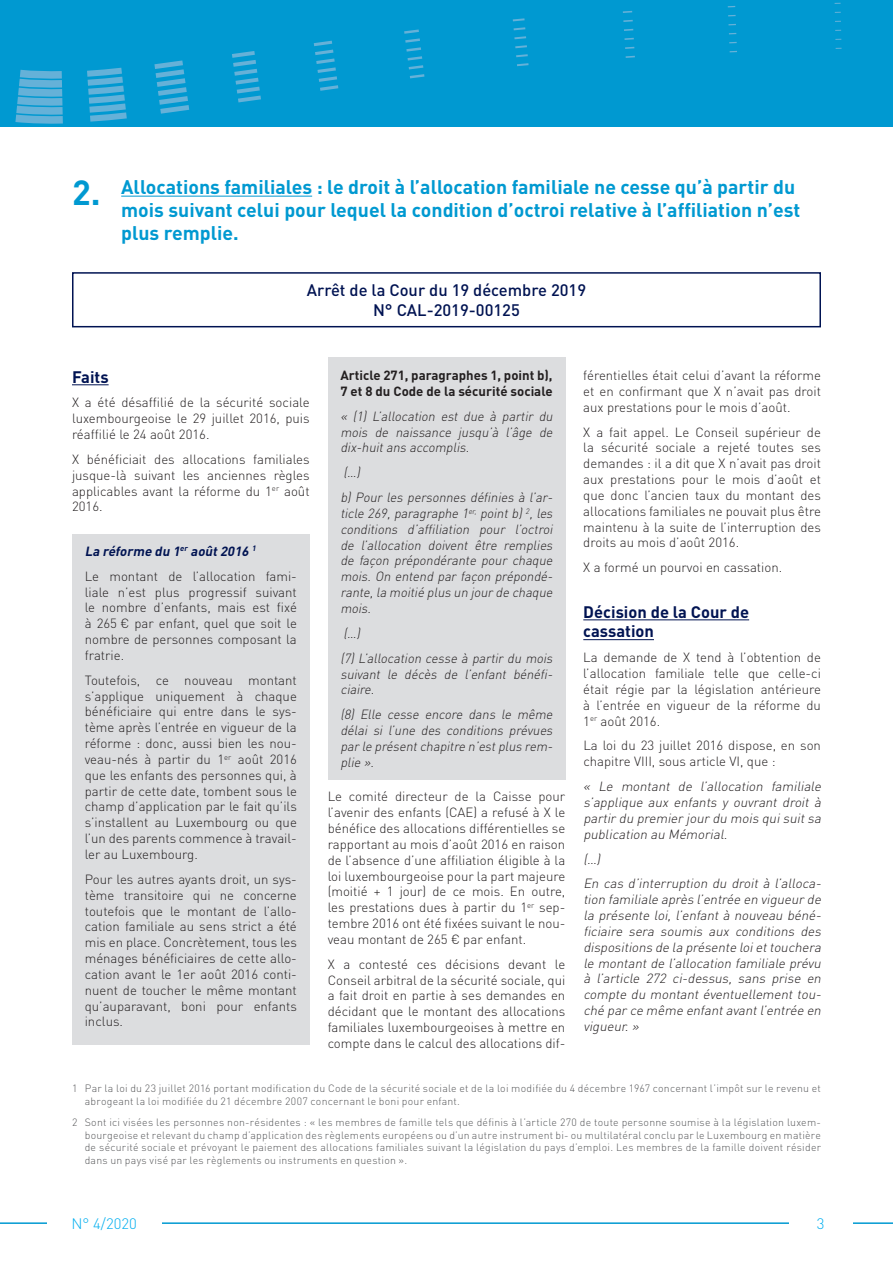
<style>
.page{position:relative;width:893px;height:1263px;background:#fff}
.page>*{position:absolute;margin:0;border:0;box-sizing:border-box;transform-origin:0 0}
.titre{font:700 34.5px "DIN Pro";color:#0099d1}
.Titre_1{font:700 19.5px/23.4px "DIN Pro";color:#0099d1}
.Arrêt{font:500 16.5px/19.8px "DIN Pro";color:#001352;text-align:center}
.Soustitre_1{font:700 16.5px/19.8px "DIN Pro";color:#001352}
.t1{font:300 15px "DIN Pro";color:#00aeef}
.texte_courant{font:300 13.2px/15.9px "DIN Pro";color:#231f20;text-align:justify}
.texte_encadré__retra{font:300 13.2px/15.9px "DIN Pro";color:#231f20;text-align:justify}
.text_encadré_italiqu{font:italic 300 13.2px/15.9px "DIN Pro";color:#231f20;text-align:justify;scale:.96 1}
.texte_courant-2{font:italic 300 13.2px/15.9px "DIN Pro";color:#231f20;text-align:justify}
.texte_encadré_medium{font:700 13.2px/15.9px "DIN Pro";color:#231f20}
.Soustitre_3_italique{font:italic 700 13.2px "DIN Pro";color:#001352}
.footnote{font:300 10.5px/12.6px "DIN Pro";letter-spacing:.02em;color:#57585a}
</style>
<div class="page">
<div style="left:0;top:0;width:893px;height:126px;background:#0099d1"></div>
<svg style="left:513px;top:18px;width:12px;height:3px"></svg>
<svg style="left:623px;top:11px;width:9px;height:2px"></svg>
<svg style="left:514px;top:27px;width:11px;height:3px"></svg>
<svg style="left:623px;top:20px;width:10px;height:2px"></svg>
<svg style="left:514px;top:36px;width:12px;height:3px"></svg>
<svg style="left:624px;top:29px;width:9px;height:2px"></svg>
<svg style="left:515px;top:45px;width:12px;height:3px"></svg>
<svg style="left:624px;top:38px;width:10px;height:2px"></svg>
<svg style="left:516px;top:54px;width:12px;height:3px"></svg>
<svg style="left:625px;top:47px;width:9px;height:2px"></svg>
<svg style="left:15px;top:70px;width:48px;height:54px"></svg>
<svg style="left:87px;top:68px;width:40px;height:54px"></svg>
<svg style="left:154px;top:60px;width:35px;height:54px"></svg>
<svg style="left:232px;top:51px;width:29px;height:51px"></svg>
<svg style="left:314px;top:41px;width:24px;height:50px"></svg>
<svg style="left:404px;top:29px;width:20px;height:49px"></svg>
<svg style="left:517px;top:63px;width:12px;height:3px"></svg>
<svg style="left:626px;top:56px;width:9px;height:2px"></svg>
<hr style="left:0;top:1222px;width:893px;height:2px;background:#0099d1">
<div style="left:789px;top:1217px;width:64px;height:46px;background:#fff"></div>
<div style="left:47px;top:1217px;width:115px;height:46px;background:#fff"></div>
<div style="left:72px;top:534px;width:238px;height:510px;background:#dcdddf"></div>
<div style="left:328px;top:357px;width:237px;height:423px;background:#dcdddf"></div>
<hr style="left:72px;top:384px;width:37px;height:1px;background:#001352">
<hr style="left:583px;top:619px;width:166px;height:1px;background:#001352">
<hr style="left:583px;top:639px;width:71px;height:1px;background:#001352">
<hr style="left:121px;top:196px;width:191px;height:1px;background:#0099d1">
<div style="left:72px;top:272px;width:749px;height:55px;border:2px solid #001352"></div>
<p class="titre" style="left:72px;top:169px;width:30px">2.</p>
<p class="Titre_1" style="left:121px;top:174px;width:681px">Allocations familiales : le droit à l’allocation familiale ne cesse qu’à partir du mois suivant celui pour lequel la condition d’octroi relative à l’affiliation n’est plus remplie.</p>
<p class="Arrêt" style="left:307px;top:280px;width:281px">Arrêt de la Cour du 19 décembre 2019<br>N° CAL-2019-00125</p>
<p class="Soustitre_1" style="left:72px;top:366px;width:38px">Faits</p>
<p class="texte_courant" style="left:72px;top:394px;width:239px">X a été désaffilié de la sécurité sociale luxembourgeoise le 29 juillet 2016, puis réaffilié le 24 août 2016.</p>
<p class="texte_courant" style="left:72px;top:451px;width:239px">X bénéficiait des allocations familiales jusque-là suivant les anciennes règles applicables avant la réforme du 1<sup>er</sup> août 2016.</p>
<p class="Soustitre_3_italique" style="left:85px;top:542px;width:174px">La réforme du 1<sup>er</sup> août2016 <sup>1</sup></p>
<p class="texte_encadré__retra" style="left:85px;top:567px;width:214px">Le montant de l’allocation fami&shy;liale n’est plus progressif suivant le nombre d’enfants, mais est fixé à 265 € par enfant, quel que soit le nombre de personnes composant la fratrie.</p>
<p class="texte_encadré__retra" style="left:85px;top:671px;width:214px">Toutefois, ce nouveau montant s’applique uniquement à chaque bénéficiaire qui entre dans le sys&shy;tème après l’entrée en vigueur de la réforme : donc, aussi bien les nou&shy;veau-nés à partir du 1<sup>er</sup> août 2016 que les enfants des personnes qui, à partir de cette date, tombent sous le champ d’application par le fait qu’ils s’installent au Luxembourg ou que l’un des parents commence à travail&shy;ler au Luxembourg.</p>
<p class="texte_encadré__retra" style="left:85px;top:870px;width:214px">Pour les autres ayants droit, un sys&shy;tème transitoire qui ne concerne toutefois que le montant de l’allo&shy;cation familiale au sens strict a été mis en place. Concrètement, tous les ménages bénéficiaires de cette allo&shy;cation avant le 1er août 2016 conti&shy;nuent de toucher le même montant qu’auparavant, boni pour enfants inclus.</p>
<p class="texte_encadré_medium" style="left:340px;top:367px;width:214px">Article 271, paragraphes 1, point b),<br>7 et 8 du Code de la sécurité sociale</p>
<p class="text_encadré_italiqu" style="left:340px;top:407px;width:226px">« (1) L’allocation est due à partir du mois de naissance jusqu’à l’âge de dix-huitans accomplis.</p>
<p class="text_encadré_italiqu" style="left:344px;top:464px;width:22px">(…)</p>
<p class="text_encadré_italiqu" style="left:340px;top:489px;width:226px">b) Pour les personnes définies à l’ar&shy;ticle 269,paragraphe 1<sup>er,</sup> pointb) <sup>2</sup>,les conditions d’affiliation pour l’octroi de l’allocation doivent être remplies de façon prépondérante pour chaque mois. On entend par façon prépondé&shy;rante,la moitié plus un jourde chaque mois.</p>
<p class="text_encadré_italiqu" style="left:344px;top:625px;width:22px">(…)</p>
<p class="text_encadré_italiqu" style="left:340px;top:649px;width:226px">(7) L’allocation cesse à partir du mois suivant le décès de l’enfant bénéfi&shy;ciaire.</p>
<p class="text_encadré_italiqu" style="left:340px;top:706px;width:226px">(8) Elle cesse encore dans le même délai si l’une des conditions prévues parle présentchapitre n’estplus rem&shy;plie ».</p>
<p class="texte_courant" style="left:328px;top:788px;width:239px">Le comité directeur de la Caisse pour l’avenir des enfants (CAE) a refusé à X le bénéfice des allocations différentielles se rapportant au mois d’août 2016 en raison de l’absence d’une affiliation éligible à la loi luxembourgeoise pour la part majeure (moitié + 1 jour) de ce mois. En outre, les prestations dues à partir du 1<sup>er</sup> sep&shy;tembre 2016 ont été fixées suivant le nou&shy;veau montant de 265 € par enfant.</p>
<p class="texte_courant" style="left:328px;top:955px;width:239px">X a contesté ces décisions devant le Conseil arbitral de la sécurité sociale, qui a fait droit en partie à ses demandes en décidant que le montant des allocations familiales luxembourgeoises à mettre en compte dans le calcul des allocations dif-</p>
<p class="texte_courant" style="left:583px;top:367px;width:239px">férentielles était celui d’avant la réforme et en confirmant que X n’avait pas droit aux prestations pour le mois d’août.</p>
<p class="texte_courant" style="left:583px;top:423px;width:239px">X a fait appel. Le Conseil supérieur de la sécurité sociale a rejeté toutes ses demandes : il a dit que X n’avait pas droit aux prestations pour le mois d’août et que donc l’ancien taux du montant des allocations familiales ne pouvait plus être maintenu à la suite de l’interruption des droits au mois d’août 2016.</p>
<p class="texte_courant" style="left:583px;top:559px;width:200px">X a formé un pourvoi en cassation.</p>
<p class="Soustitre_1" style="left:583px;top:601px;width:167px">Décision de la Cour de cassation</p>
<p class="texte_courant" style="left:583px;top:649px;width:239px">La demande de X tend à l’obtention de l’allocation familiale telle que celle-ci était régie par la législation antérieure à l’entrée en vigueur de la réforme du 1<sup>er</sup> août 2016.</p>
<p class="texte_courant" style="left:583px;top:737px;width:239px">La loi du 23 juillet 2016 dispose, en son chapitre VIII, sous article VI, que :</p>
<p class="texte_courant-2" style="left:583px;top:778px;width:242px">« Le montant de l’allocation familiale s’applique aux enfants y ouvrant droit à partirdu premierjourdu mois quisuitsa publication au Mémorial.</p>
<p class="texte_courant-2" style="left:583px;top:850px;width:22px">(…)</p>
<p class="texte_courant-2" style="left:583px;top:875px;width:242px">En cas d’interruption du droit à l’alloca&shy;tion familiale après l’entrée en vigueurde la présente loi, l’enfant à nouveau béné&shy;ficiaire sera soumis aux conditions des dispositions de la présente loiettouchera le montant de l’allocation familiale prévu à l’article 272 ci-dessus, sans prise en compte du montant éventuellement tou&shy;ché parce même enfantavantl’entrée en vigueur.»</p>
<p class="footnote" style="left:85px;top:1082px;width:738px;text-indent:-13px">1 Par la loi du 23 juillet 2016 portant modification du Code de la sécurité sociale et de la loi modifiée du 4 décembre 1967 concernant l’impôt sur le revenu et abrogeant la loi modifiée du 21 décembre 2007 concernant le boni pour enfant.</p>
<p class="footnote" style="left:85px;top:1116px;width:738px;text-align:justify;text-indent:-13px">2 Sont ici visées les personnes non-résidentes : « les membres de famille tels que définis à l’article 270 de toute personne soumise à la législation luxem&shy;bourgeoise et relevant du champ d’application des règlements européens ou d’un autre instrument bi- ou multilatéral conclu par le Luxembourg en matière de sécurité sociale et prévoyant le paiement des allocations familiales suivant la législation du pays d’emploi. Les membres de la famille doivent résider dans un pays visé par les règlements ou instruments en question ».</p>
<p class="t1" style="left:71px;top:1213px;width:67px">N° 4/2020</p>
<p class="t1" style="left:817px;top:1213px;width:9px">3</p>
</div>
